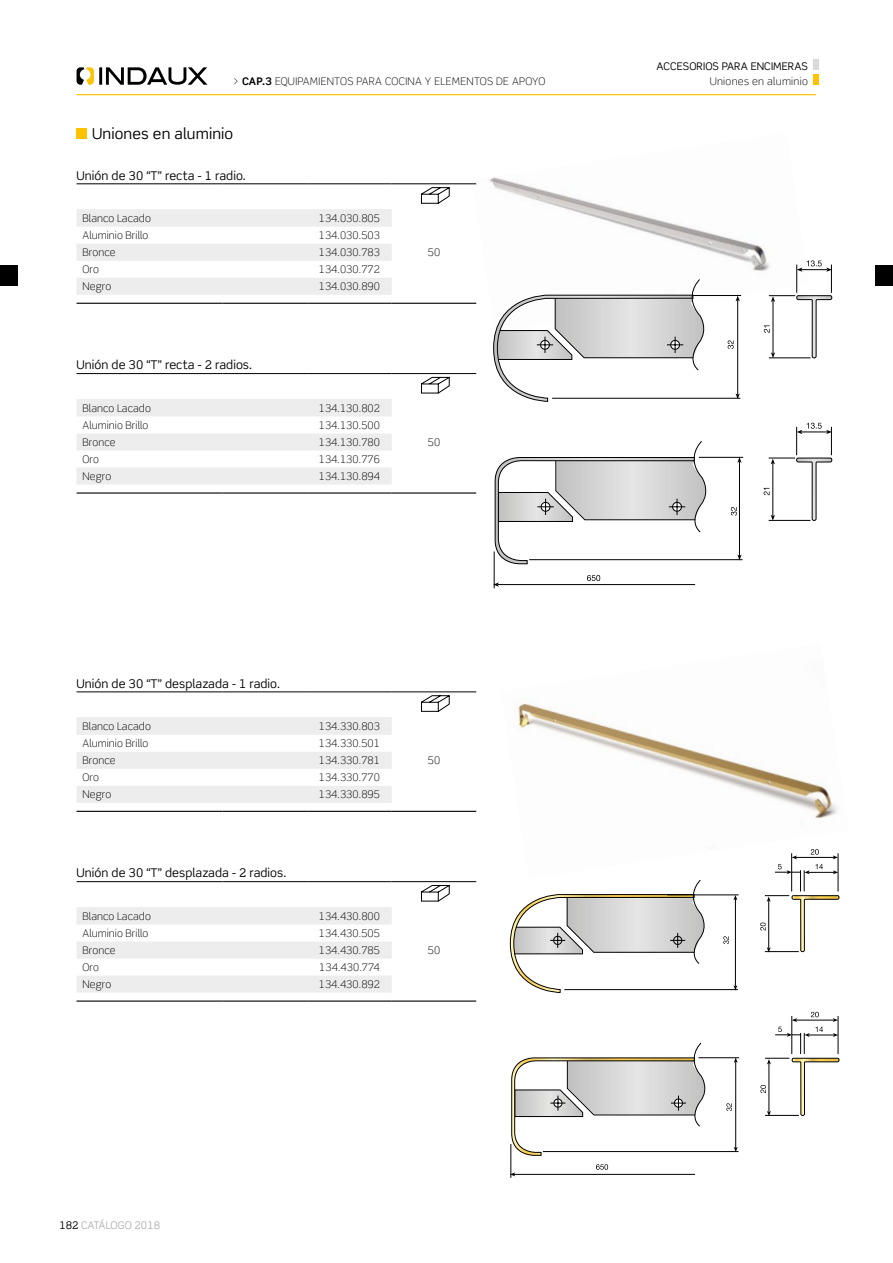
<style>
.page{position:relative;width:893px;height:1263px;background:#fff}
.page>*{position:absolute;margin:0;border:0;box-sizing:border-box;transform-origin:0 0}
.t1{font:15px "Scene Pro";letter-spacing:.01em;color:#000}
.t2{font:12px "Scene Pro";letter-spacing:.005em;color:#000}
.t3{font:300 10.5px/17px "Scene Pro";letter-spacing:.01em;color:#000}
.t4{font:300 10.5px "Scene Pro";letter-spacing:.03em;color:#000}
.t5{font:10.5px "Scene Pro";letter-spacing:.01em;color:#000}
.t6{font:10.5px "Scene Pro";color:#b3b2b2}
.s1{font-weight:700}
.s2{color:#000}
</style>
<div class="page">
<div style="left:813px;top:60px;width:6px;height:10px;background:#dadada"></div>
<div style="left:813px;top:74px;width:6px;height:11px;background:#fdc300"></div>
<hr style="left:77px;top:94px;width:739px;height:1px;background:#fdc300">
<svg style="left:77px;top:67px;width:130px;height:18px"></svg>
<img style="left:515px;top:703px;width:323px;height:116px">
<img style="left:472px;top:177px;width:295px;height:155px">
<svg style="left:77px;top:210px;width:315px;height:85px"></svg>
<hr style="left:77px;top:183px;width:146px;height:1px;background:#000">
<hr style="left:223px;top:183px;width:84px;height:1px;background:#000">
<hr style="left:307px;top:183px;width:85px;height:1px;background:#000">
<hr style="left:392px;top:183px;width:84px;height:1px;background:#000">
<hr style="left:77px;top:209px;width:146px;height:1px;background:#ededed">
<hr style="left:223px;top:209px;width:84px;height:1px;background:#ededed">
<hr style="left:307px;top:209px;width:85px;height:1px;background:#ededed">
<hr style="left:77px;top:303px;width:146px;height:1px;background:#000">
<hr style="left:223px;top:303px;width:84px;height:1px;background:#000">
<hr style="left:307px;top:303px;width:85px;height:1px;background:#000">
<hr style="left:392px;top:303px;width:84px;height:1px;background:#000">
<svg style="left:421px;top:187px;width:29px;height:17px"></svg>
<svg style="left:77px;top:400px;width:315px;height:84px"></svg>
<hr style="left:77px;top:373px;width:146px;height:1px;background:#000">
<hr style="left:223px;top:373px;width:84px;height:1px;background:#000">
<hr style="left:307px;top:373px;width:85px;height:1px;background:#000">
<hr style="left:392px;top:373px;width:84px;height:1px;background:#000">
<hr style="left:77px;top:399px;width:146px;height:1px;background:#ededed">
<hr style="left:223px;top:399px;width:84px;height:1px;background:#ededed">
<hr style="left:307px;top:399px;width:85px;height:1px;background:#ededed">
<hr style="left:77px;top:492px;width:146px;height:2px;background:#000">
<hr style="left:223px;top:492px;width:84px;height:2px;background:#000">
<hr style="left:307px;top:492px;width:85px;height:2px;background:#000">
<hr style="left:392px;top:492px;width:84px;height:2px;background:#000">
<svg style="left:421px;top:377px;width:29px;height:16px"></svg>
<svg style="left:77px;top:718px;width:315px;height:85px"></svg>
<hr style="left:77px;top:691px;width:146px;height:1px;background:#000">
<hr style="left:223px;top:691px;width:84px;height:1px;background:#000">
<hr style="left:307px;top:691px;width:85px;height:1px;background:#000">
<hr style="left:392px;top:691px;width:84px;height:1px;background:#000">
<hr style="left:77px;top:717px;width:146px;height:1px;background:#ededed">
<hr style="left:223px;top:717px;width:84px;height:1px;background:#ededed">
<hr style="left:307px;top:717px;width:85px;height:1px;background:#ededed">
<hr style="left:77px;top:811px;width:146px;height:1px;background:#000">
<hr style="left:223px;top:811px;width:84px;height:1px;background:#000">
<hr style="left:307px;top:811px;width:85px;height:1px;background:#000">
<hr style="left:392px;top:811px;width:84px;height:1px;background:#000">
<svg style="left:421px;top:695px;width:29px;height:17px"></svg>
<svg style="left:77px;top:908px;width:315px;height:84px"></svg>
<hr style="left:77px;top:881px;width:146px;height:1px;background:#000">
<hr style="left:223px;top:881px;width:84px;height:1px;background:#000">
<hr style="left:307px;top:881px;width:85px;height:1px;background:#000">
<hr style="left:392px;top:881px;width:84px;height:1px;background:#000">
<hr style="left:77px;top:907px;width:146px;height:1px;background:#ededed">
<hr style="left:223px;top:907px;width:84px;height:1px;background:#ededed">
<hr style="left:307px;top:907px;width:85px;height:1px;background:#ededed">
<hr style="left:77px;top:1000px;width:146px;height:2px;background:#000">
<hr style="left:223px;top:1000px;width:84px;height:2px;background:#000">
<hr style="left:307px;top:1000px;width:85px;height:2px;background:#000">
<hr style="left:392px;top:1000px;width:84px;height:2px;background:#000">
<svg style="left:421px;top:885px;width:29px;height:16px"></svg>
<svg style="left:764px;top:260px;width:68px;height:99px"></svg>
<svg style="left:493px;top:279px;width:248px;height:123px"></svg>
<svg style="left:764px;top:423px;width:68px;height:98px"></svg>
<svg style="left:494px;top:441px;width:250px;height:124px"></svg>
<hr style="left:497px;top:584px;width:198px;height:1px;background:#000">
<hr style="left:494px;top:551px;width:1px;height:37px;background:#000">
<svg style="left:493px;top:582px;width:6px;height:5px"></svg>
<svg style="left:587px;top:575px;width:13px;height:6px"></svg>
<svg style="left:760px;top:849px;width:79px;height:103px"></svg>
<svg style="left:510px;top:880px;width:229px;height:113px"></svg>
<svg style="left:760px;top:1012px;width:79px;height:104px"></svg>
<svg style="left:511px;top:1043px;width:228px;height:113px"></svg>
<hr style="left:514px;top:1174px;width:181px;height:1px;background:#000">
<hr style="left:511px;top:1144px;width:1px;height:34px;background:#000">
<svg style="left:510px;top:1172px;width:5px;height:4px"></svg>
<svg style="left:596px;top:1164px;width:12px;height:6px"></svg>
<div style="left:77px;top:129px;width:10px;height:10px;background:#fdc300"></div>
<div style="left:875px;top:265px;width:18px;height:20px;background:#000"></div>
<div style="left:0;top:265px;width:18px;height:20px;background:#000"></div>
<p class="t4" style="left:233px;top:75px;width:314px">&gt; <span class="s1">CAP.3</span> EQUIPAMIENTOS PARA COCINA Y ELEMENTOS DE APOYO</p>
<h1 class="t1" style="left:92px;top:124px;width:143px">Uniones en aluminio</h1>
<p class="t2" style="left:77px;top:168px;width:171px">Unión de 30 “T” recta - 1 radio.</p>
<p class="t3" style="left:83px;top:210px;width:70px">Blanco Lacado<br>Aluminio Brillo<br>Bronce<br>Oro<br>Negro</p>
<p class="t2" style="left:77px;top:357px;width:177px">Unión de 30 “T” recta - 2 radios.</p>
<p class="t3" style="left:83px;top:399px;width:70px">Blanco Lacado<br>Aluminio Brillo<br>Bronce<br>Oro<br>Negro</p>
<p class="t3" style="left:319px;top:210px;width:63px;text-align:justify">134.030.805<br>134.030.503<br>134.030.783</p>
<p class="t3" style="left:319px;top:261px;width:63px">134.030.772<br>134.030.890</p>
<p class="t3" style="left:319px;top:400px;width:63px;text-align:justify">134.130.802<br>134.130.500<br>134.130.780</p>
<p class="t3" style="left:319px;top:451px;width:63px">134.130.776<br>134.130.894</p>
<p class="t3" style="left:428px;top:244px;width:14px">50</p>
<p class="t3" style="left:428px;top:434px;width:14px">50</p>
<p class="t2" style="left:77px;top:676px;width:205px">Unión de 30 “T” desplazada - 1 radio.</p>
<p class="t3" style="left:83px;top:718px;width:70px">Blanco Lacado<br>Aluminio Brillo<br>Bronce<br>Oro<br>Negro</p>
<p class="t2" style="left:77px;top:865px;width:211px">Unión de 30 “T” desplazada - 2 radios.</p>
<p class="t3" style="left:83px;top:907px;width:70px">Blanco Lacado<br>Aluminio Brillo<br>Bronce<br>Oro<br>Negro</p>
<p class="t3" style="left:319px;top:718px;width:63px;text-align:justify">134.330.803<br>134.330.501<br>134.330.781</p>
<p class="t3" style="left:319px;top:769px;width:63px">134.330.770<br>134.330.895</p>
<p class="t3" style="left:319px;top:908px;width:63px;text-align:justify">134.430.800<br>134.430.505<br>134.430.785</p>
<p class="t3" style="left:319px;top:959px;width:63px">134.430.774<br>134.430.892</p>
<p class="t3" style="left:428px;top:752px;width:14px">50</p>
<p class="t3" style="left:428px;top:942px;width:14px">50</p>
<p class="t6" style="left:60px;top:1219px;width:102px"><span class="s2">182</span> CATÁLOGO 2018</p>
<p class="t5" style="left:657px;top:60px;width:153px">ACCESORIOS PARA ENCIMERAS</p>
<p class="t4" style="left:710px;top:75px;width:100px">Uniones en aluminio</p>
</div>
